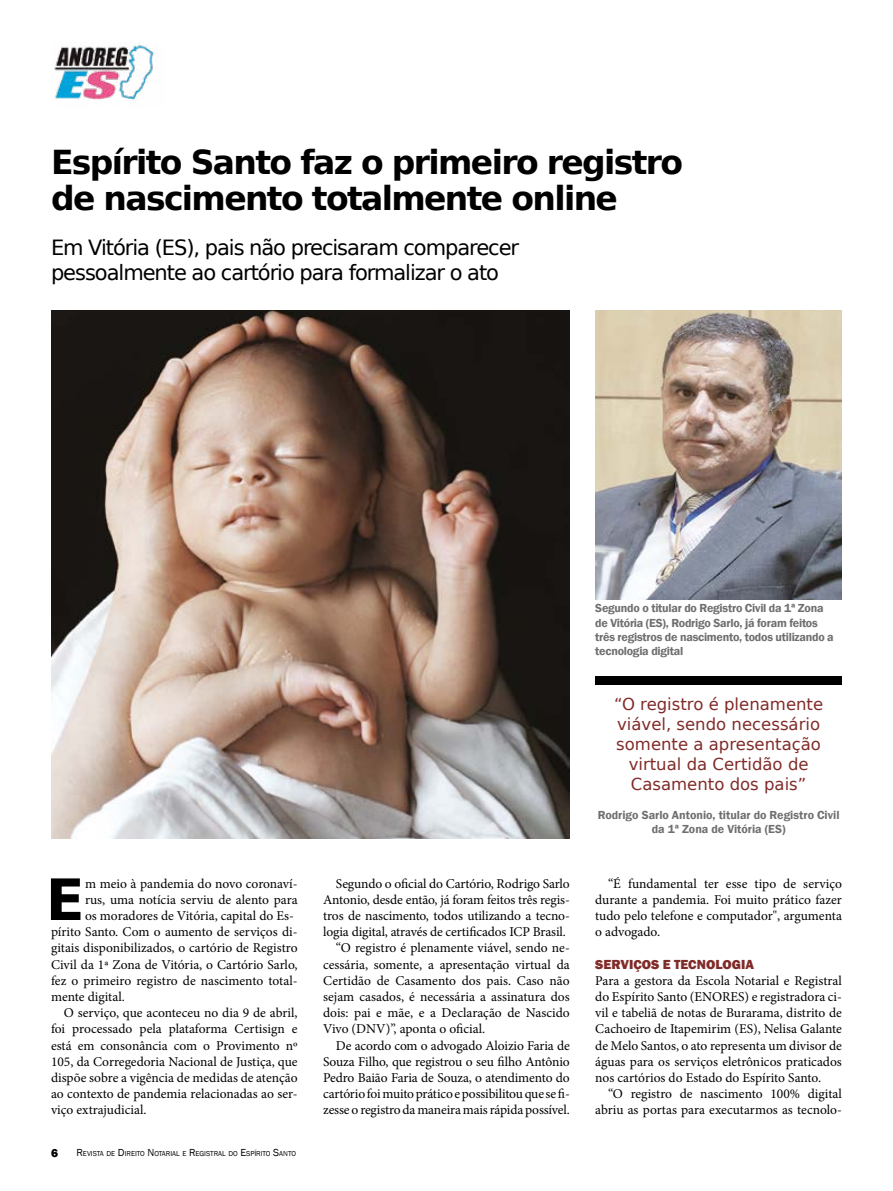
<style>
.page{position:relative;width:893px;height:1191px;background:#fff}
.page>*{position:absolute;margin:0;border:0;box-sizing:border-box;transform-origin:0 0}
.t1{font:700 57px "Bitstream Vera Sans";color:#000}
.t2{font:700 33px/36px "Bitstream Vera Sans";letter-spacing:-.05em;color:#000}
.t3{font:21px/25.2px "Bitstream Vera Sans";letter-spacing:-.05em;color:#000}
.t4{font:16.5px/19.8px "Bitstream Vera Sans";color:#812b29;text-align:center}
.t5{font:13.5px/16.2px "Minion Pro";letter-spacing:-.005em;color:#000;text-align:justify}
.t6{font:800 13.5px "Franklin Gothic";color:#812b29}
.t7{font:600 12px/14.4px "Franklin Gothic";letter-spacing:-.02em;color:#706f6f}
.t8{font:600 12px/14.4px "Franklin Gothic";color:#706f6f;text-align:center}
.t9{font:800 12px "Franklin Gothic";color:#000}
.t10{font:7.35px "Franklin Gothic";color:#000}
.s1{font-size:10.5px}
</style>
<div class="page">
<img style="left:54px;top:43px;width:103px;height:59px">
<div style="left:595px;top:676px;width:247px;height:9px;background:#000"></div>
<img style="left:595px;top:310px;width:247px;height:289px">
<img style="left:51px;top:310px;width:519px;height:528px">
<h2 class="t2" style="left:51px;top:144px;width:634px">Espírito Santo faz o primeiro registro de nascimento totalmente online</h2>
<h3 class="t3" style="left:51px;top:235px;width:470px">Em Vitória (ES), pais não precisaram comparecer pessoalmente ao cartório para formalizar o ato</h3>
<p class="t7" style="left:595px;top:601px;width:240px">Segundo o titular do Registro Civil da 1ª Zona de Vitória (ES), Rodrigo Sarlo, já foram feitos três registros de nascimento, todos utilizando a tecnologia digital</p>
<p class="t5" style="left:85px;top:875px;width:214px">m meio à pandemia do novo coronaví-</p>
<p class="t5" style="left:85px;top:891px;width:214px">rus, uma notícia serviu de alento para</p>
<p class="t5" style="left:85px;top:907px;width:210px">os moradores de Vitória, capital do Es-</p>
<p class="t5" style="left:51px;top:923px;width:248px">pírito Santo. Com o aumento de serviços di-</p>
<p class="t5" style="left:51px;top:940px;width:248px">gitais disponibilizados, o cartório de Registro</p>
<p class="t5" style="left:51px;top:956px;width:248px">Civil da 1ª Zona de Vitória, o Cartório Sarlo,</p>
<p class="t5" style="left:51px;top:972px;width:248px">fez o primeiro registro de nascimento total-</p>
<p class="t5" style="left:51px;top:988px;width:75px">mente digital.</p>
<p class="t5" style="left:64px;top:1004px;width:235px">O serviço, que aconteceu no dia 9 de abril,</p>
<p class="t5" style="left:51px;top:1021px;width:248px">foi processado pela plataforma Certisign e</p>
<p class="t5" style="left:51px;top:1037px;width:248px">está em consonância com o Provimento nº</p>
<p class="t5" style="left:51px;top:1053px;width:248px">105, da Corregedoria Nacional de Justiça, que</p>
<p class="t5" style="left:51px;top:1069px;width:248px">dispõe sobre a vigência de medidas de atenção</p>
<p class="t5" style="left:51px;top:1085px;width:248px">ao contexto de pandemia relacionadas ao ser-</p>
<p class="t5" style="left:51px;top:1102px;width:97px">viço extrajudicial.</p>
<h1 class="t1" style="left:46px;top:867px;width:40px">E</h1>
<p class="t9" style="left:51px;top:1145px;width:9px">6</p>
<p class="t10" style="left:77px;top:1149px;width:221px"><span class="s1">R</span>EVISTA DE <span class="s1">D</span> IREITO <span class="s1">N</span>OTARIAL E <span class="s1">R</span>EGISTRAL DO <span class="s1">E</span>SPÍRITO <span class="s1">S</span>ANTO</p>
<p class="t5" style="left:336px;top:875px;width:235px">Segundo o oficial do Cartório, Rodrigo Sarlo</p>
<p class="t5" style="left:323px;top:891px;width:248px">Antonio, desde então, já foram feitos três regis-</p>
<p class="t5" style="left:323px;top:907px;width:248px">tros de nascimento, todos utilizando a tecno-</p>
<p class="t5" style="left:323px;top:923px;width:244px">logia digital, através de certificados ICP Brasil.</p>
<p class="t5" style="left:336px;top:940px;width:235px">“O registro é plenamente viável, sendo ne-</p>
<p class="t5" style="left:323px;top:956px;width:248px">cessária, somente, a apresentação virtual da</p>
<p class="t5" style="left:323px;top:972px;width:248px">Certidão de Casamento dos pais. Caso não</p>
<p class="t5" style="left:323px;top:988px;width:248px">sejam casados, é necessária a assinatura dos</p>
<p class="t5" style="left:323px;top:1004px;width:248px">dois: pai e mãe, e a Declaração de Nascido</p>
<p class="t5" style="left:323px;top:1021px;width:164px">Vivo (DNV)”, aponta o oficial.</p>
<p class="t5" style="left:336px;top:1037px;width:235px">De acordo com o advogado Aloizio Faria de</p>
<p class="t5" style="left:323px;top:1053px;width:248px">Souza Filho, que registrou o seu filho Antônio</p>
<p class="t5" style="left:323px;top:1069px;width:248px">Pedro Baião Faria de Souza, o atendimento do</p>
<p class="t5" style="left:323px;top:1085px;width:248px">cartório foi muito prático e possibilitou que se fi-</p>
<p class="t5" style="left:323px;top:1102px;width:248px">zesse o registro da maneira mais rápida possível.</p>
<p class="t4" style="left:614px;top:695px;width:211px">“O registro é plenamente viável, sendo necessário somente a apresentação virtual da Certidão de<br>Casamento dos pais”</p>
<p class="t8" style="left:598px;top:807px;width:243px">Rodrigo Sarlo Antonio, titular do Registro Civil da 1ª Zona de Vitória (ES)</p>
<p class="t5" style="left:595px;top:875px;width:248px;text-indent:13px">“É fundamental ter esse tipo de serviço durante a pandemia. Foi muito prático fazer tudo pelo telefone e computador", argumenta o advogado.</p>
<p class="t6" style="left:595px;top:955px;width:160px">SERVIÇOS E TECNOLOGIA</p>
<p class="t5" style="left:595px;top:972px;width:248px">Para a gestora da Escola Notarial e Registral do Espírito Santo (ENORES) e registradora ci&shy;vil e tabeliã de notas de Burarama, distrito de Cachoeiro de Itapemirim (ES), Nelisa Galante de Melo Santos, o ato representa um divisor de águas para os serviços eletrônicos praticados nos cartórios do Estado do Espírito Santo.</p>
<p class="t5" style="left:595px;top:1085px;width:248px;text-align:right">“O registro de nascimento 100% digital abriu as portas para executarmos as tecnolo-</p>
</div>
